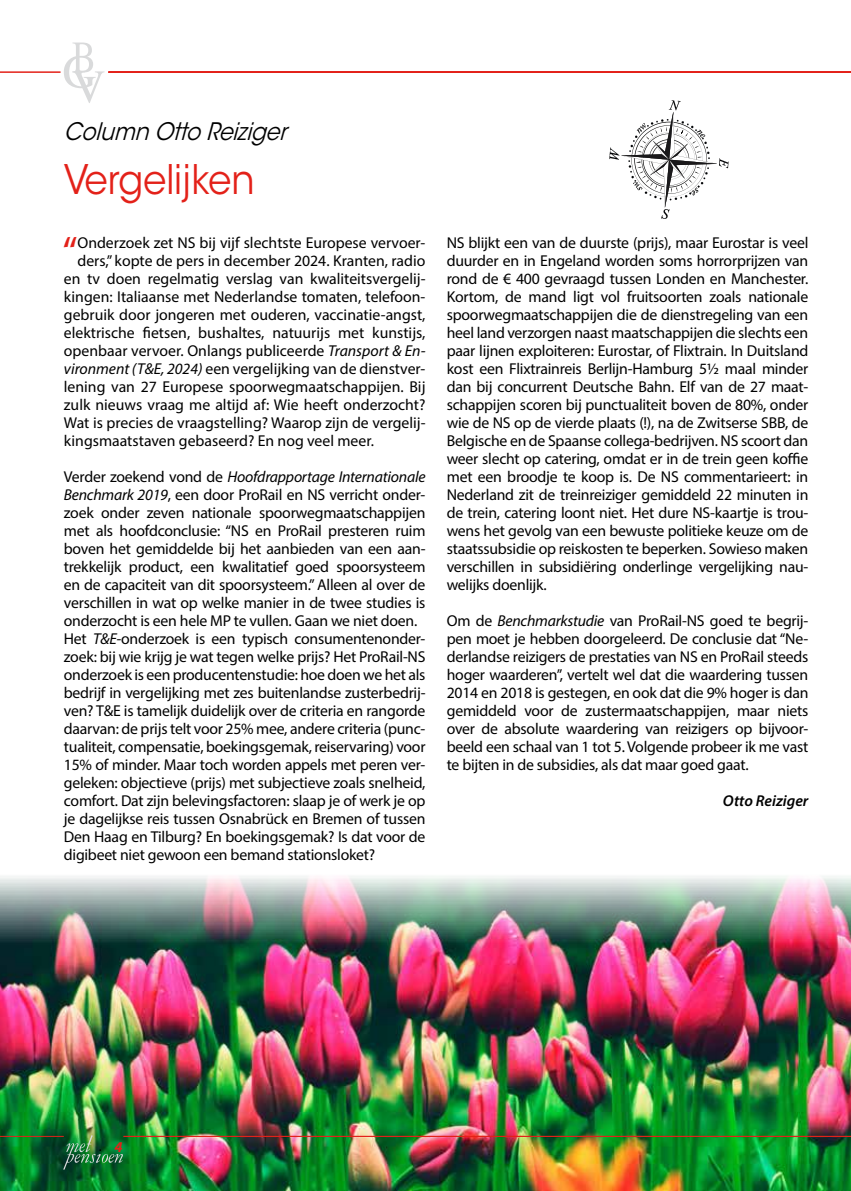
<style>
.page{position:relative;width:851px;height:1191px;background:#fff}
.page>*{position:absolute;margin:0;border:0;box-sizing:border-box;transform-origin:0 0}
.t1{font:42.45px "Myriad Pro";color:#e32119}
.t2{font:40.5px "ITC Avant Garde Std";color:#e32119;scale:.9 1}
.t3{font:italic 24px "ITC Avant Garde Std";color:#000;scale:.9 1}
.t4{font:15.75px/18px "Myriad Pro";letter-spacing:-.015em;color:#000;text-align:justify}
.t5{font:italic 600 15.75px "Myriad Pro";color:#000}
.t6{font:italic 700 15px "Myriad Pro";color:#e32119}
.s1{font-style:italic}
</style>
<div class="page">
<hr style="left:0;top:71px;width:60px;height:2px;background:#e32119">
<svg style="left:64px;top:43px;width:40px;height:60px"></svg>
<hr style="left:850px;top:72px;width:1px;height:806px;background:#016184">
<img style="left:0;top:876px;width:850px;height:315px">
<img style="left:63px;top:1135px;width:60px;height:34px">
<hr style="left:0;top:1136px;width:64px;height:1px;background:#e32119">
<hr style="left:123px;top:1136px;width:727px;height:1px;background:#e32119">
<hr style="left:108px;top:71px;width:742px;height:2px;background:#e32119">
<svg style="left:609px;top:100px;width:119px;height:119px"></svg>
<h3 class="t3" style="left:64px;top:117px;width:257px">ColumnOttoReiziger</h3>
<h2 class="t2" style="left:64px;top:155px;width:213px">Vergelijken</h2>
<h1 class="t1" style="left:62px;top:225px;width:17px">“</h1>
<p class="t4" style="left:77px;top:233px;width:349px">Onderzoek zet NS bij vijf slechtste Europese vervoer-</p>
<p class="t4" style="left:77px;top:251px;width:349px">ders,” kopte de pers in december 2024. Kranten, radio</p>
<p class="t4" style="left:64px;top:269px;width:363px">en tv doen regelmatig verslag van kwaliteitsvergelij-</p>
<p class="t4" style="left:64px;top:287px;width:363px">kingen: Italiaanse met Nederlandse tomaten, telefoon-</p>
<p class="t4" style="left:64px;top:305px;width:363px">gebruik door jongeren met ouderen, vaccinatie-angst,</p>
<p class="t4" style="left:64px;top:323px;width:363px">elektrische fietsen, bushaltes, natuurijs met kunstijs,</p>
<p class="t4" style="left:64px;top:341px;width:363px">openbaar vervoer. Onlangs publiceerde <span class="s1">Transport &amp; En-</span></p>
<p class="t4" style="left:64px;top:359px;width:363px"><span class="s1">vironment (T&amp;E, 2024)</span> een vergelijking van de dienstver-</p>
<p class="t4" style="left:64px;top:377px;width:363px">lening van 27 Europese spoorwegmaatschappijen. Bij</p>
<p class="t4" style="left:64px;top:395px;width:363px">zulk nieuws vraag me altijd af: Wie heeft onderzocht?</p>
<p class="t4" style="left:64px;top:413px;width:363px">Wat is precies de vraagstelling? Waarop zijn de vergelij-</p>
<p class="t4" style="left:64px;top:431px;width:311px">kingsmaatstaven gebaseerd? En nog veel meer.</p>
<p class="t4" style="left:64px;top:467px;width:363px;text-align:left">Verder zoekend vond de <span class="s1">Hoofdrapportage Internationale Benchmark 2019</span>, een door ProRail en NS verricht onder&shy;zoek onder zeven nationale spoorwegmaatschappijen met als hoofdconclusie: “NS en ProRail presteren ruim boven het gemiddelde bij het aanbieden van een aan&shy;trekkelijk product, een kwalitatief goed spoorsysteem en de capaciteit van dit spoorsysteem.” Alleen al over de verschillen in wat op welke manier in de twee studies is onderzocht is een hele MP te vullen. Gaan we niet doen.<br>Het <span class="s1">T&amp;E-</span>onderzoek is een typisch consumentenonder&shy;zoek: bij wie krijg je wat tegen welke prijs? Het ProRail-NS onderzoek is een producentenstudie: hoe doen we het als bedrijf in vergelijking met zes buitenlandse zusterbedrij&shy;ven? T&amp;E is tamelijk duidelijk over de criteria en rangorde daarvan: de prijs telt voor 25% mee, andere criteria (punc&shy;tualiteit, compensatie, boekingsgemak, reiservaring) voor 15% of minder. Maar toch worden appels met peren ver&shy;geleken: objectieve (prijs) met subjectieve zoals snelheid, comfort. Dat zijn belevingsfactoren: slaap je of werk je op je dagelijkse reis tussen Osnabrück en Bremen of tussen Den Haag en Tilburg? En boekingsgemak? Is dat voor de digibeet niet gewoon een bemand stationsloket?</p>
<p class="t4" style="left:446px;top:233px;width:363px">NS blijkt een van de duurste (prijs), maar Eurostar is veel duurder en in Engeland worden soms horrorprijzen van rond de € 400 gevraagd tussen Londen en Manchester.<br>Kortom, de mand ligt vol fruitsoorten zoals nationale spoorwegmaatschappijen die de dienstregeling van een heel land verzorgen naast maatschappijen die slechts een paar lijnen exploiteren: Eurostar, of Flixtrain. In Duitsland kost een Flixtrainreis Berlijn-Hamburg 5½ maal minder dan bij concurrent Deutsche Bahn. Elf van de 27 maat&shy;schappijen scoren bij punctualiteit boven de 80%, onder wie de NS op de vierde plaats (!), na de Zwitserse SBB, de Belgische en de Spaanse collega-bedrijven. NS scoort dan weer slecht op catering, omdat er in de trein geen koffie met een broodje te koop is. De NS commentarieert: in Nederland zit de treinreiziger gemiddeld 22 minuten in de trein, catering loont niet. Het dure NS-kaartje is trou&shy;wens het gevolg van een bewuste politieke keuze om de staatssubsidie op reiskosten te beperken. Sowieso maken verschillen in subsidiëring onderlinge vergelijking nau&shy;welijks doenlijk.</p>
<p class="t4" style="left:446px;top:611px;width:363px">Om de <span class="s1">Benchmarkstudie</span> van ProRail-NS goed te begrij&shy;pen moet je hebben doorgeleerd. De conclusie dat “Ne&shy;derlandse reizigers de prestaties van NS en ProRail steeds hoger waarderen”, vertelt wel dat die waardering tussen 2014 en 2018 is gestegen, en ook dat die 9% hoger is dan gemiddeld voor de zustermaatschappijen, maar niets over de absolute waardering van reizigers op bijvoor&shy;beeld een schaal van 1 tot 5. Volgende probeer ik me vast te bijten in de subsidies, als dat maar goed gaat.</p>
<p class="t5" style="left:722px;top:791px;width:87px">Otto Reiziger</p>
<p class="t6" style="left:114px;top:1137px;width:10px">4</p>
</div>
